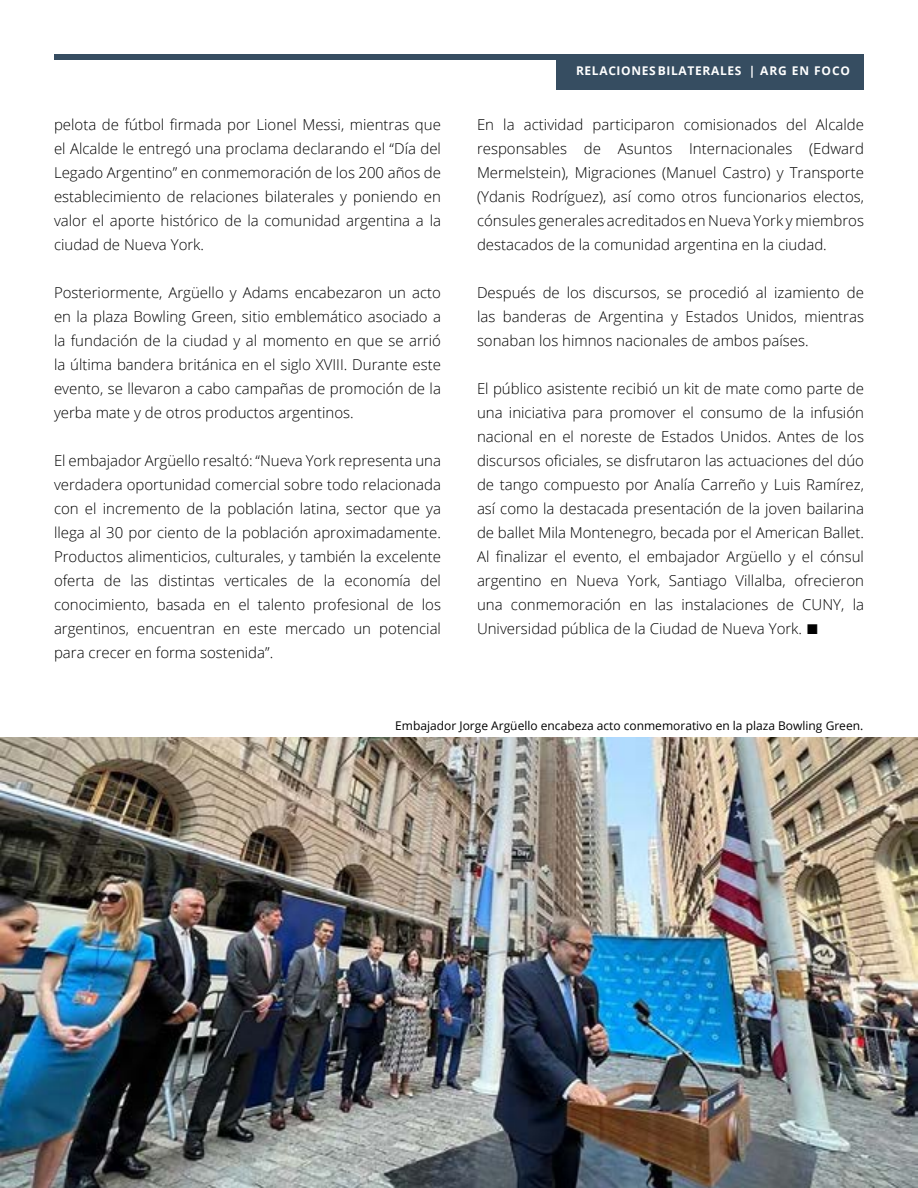
<style>
.page{position:relative;width:918px;height:1188px;background:#fff}
.page>*{position:absolute;margin:0;border:0;box-sizing:border-box;transform-origin:0 0}
.t1{font:300 15px/24px "Open Sans";color:#000;text-align:justify}
.t2{font:12px "Open Sans";color:#000}
.t3{font:700 12px "Open Sans";letter-spacing:.055em;color:#fff}
.t4{font:700 12px "Open Sans";letter-spacing:.075em;color:#fff}
.s1{font-family:"Arial";font-weight:700;font-size:21px}
</style>
<div class="page">
<div style="left:54px;top:54px;width:810px;height:5px;background:#364d61"></div>
<div style="left:556px;top:54px;width:308px;height:36px;background:#364d61"></div>
<img style="left:0;top:737px;width:918px;height:451px">
<p class="t1" style="left:54px;top:112px;width:389px">pelota de fútbol firmada por Lionel Messi, mientras que el Alcalde le entregó una proclama declarando el “Día del Legado Argentino” en conmemoración de los 200 años de establecimiento de relaciones bilaterales y poniendo en valor el aporte histórico de la comunidad argentina a la ciudad de Nueva York.</p>
<p class="t1" style="left:54px;top:280px;width:389px">Posteriormente, Argüello y Adams encabezaron un acto en la plaza Bowling Green, sitio emblemático asociado a la fundación de la ciudad y al momento en que se arrió la última bandera británica en el siglo XVIII. Durante este evento, se llevaron a cabo campañas de promoción de la yerba mate y de otros productos argentinos.</p>
<p class="t1" style="left:54px;top:448px;width:389px">El embajador Argüello resaltó: “Nueva York representa una verdadera oportunidad comercial sobre todo relacionada con el incremento de la población latina, sector que ya llega al 30 por ciento de la población aproximadamente.<br>Productos alimenticios, culturales, y también la excelente oferta de las distintas verticales de la economía del conocimiento, basada en el talento profesional de los argentinos, encuentran en este mercado un potencial para crecer en forma sostenida”.</p>
<p class="t3" style="left:576px;top:62px;width:55px">RELACIONE</p>
<p class="t3" style="left:649px;top:62px;width:55px">S BILATERA</p>
<p class="t4" style="left:720px;top:62px;width:132px">LES | ARG EN FOCO</p>
<p class="t1" style="left:477px;top:112px;width:389px">En la actividad participaron comisionados del Alcalde responsables de Asuntos Internacionales (Edward Mermelstein), Migraciones (Manuel Castro) y Transporte (Ydanis Rodríguez), así como otros funcionarios electos, cónsules generales acreditados en Nueva York y miembros destacados de la comunidad argentina en la ciudad.</p>
<p class="t1" style="left:477px;top:280px;width:389px">Después de los discursos, se procedió al izamiento de las banderas de Argentina y Estados Unidos, mientras sonaban los himnos nacionales de ambos países.</p>
<p class="t1" style="left:477px;top:376px;width:389px">El público asistente recibió un kit de mate como parte de una iniciativa para promover el consumo de la infusión nacional en el noreste de Estados Unidos. Antes de los discursos oficiales, se disfrutaron las actuaciones del dúo de tango compuesto por Analía Carreño y Luis Ramírez, así como la destacada presentación de la joven bailarina de ballet Mila Montenegro, becada por el American Ballet.<br>Al finalizar el evento, el embajador Argüello y el cónsul argentino en Nueva York, Santiago Villalba, ofrecieron una conmemoración en las instalaciones de CUNY, la Universidad pública de la Ciudad de Nueva York. <span class="s1">■</span></p>
<p class="t2" style="left:395px;top:718px;width:470px">Embajador Jorge Argüello encabeza acto conmemorativo en la plaza Bowling Green.</p>
</div>
